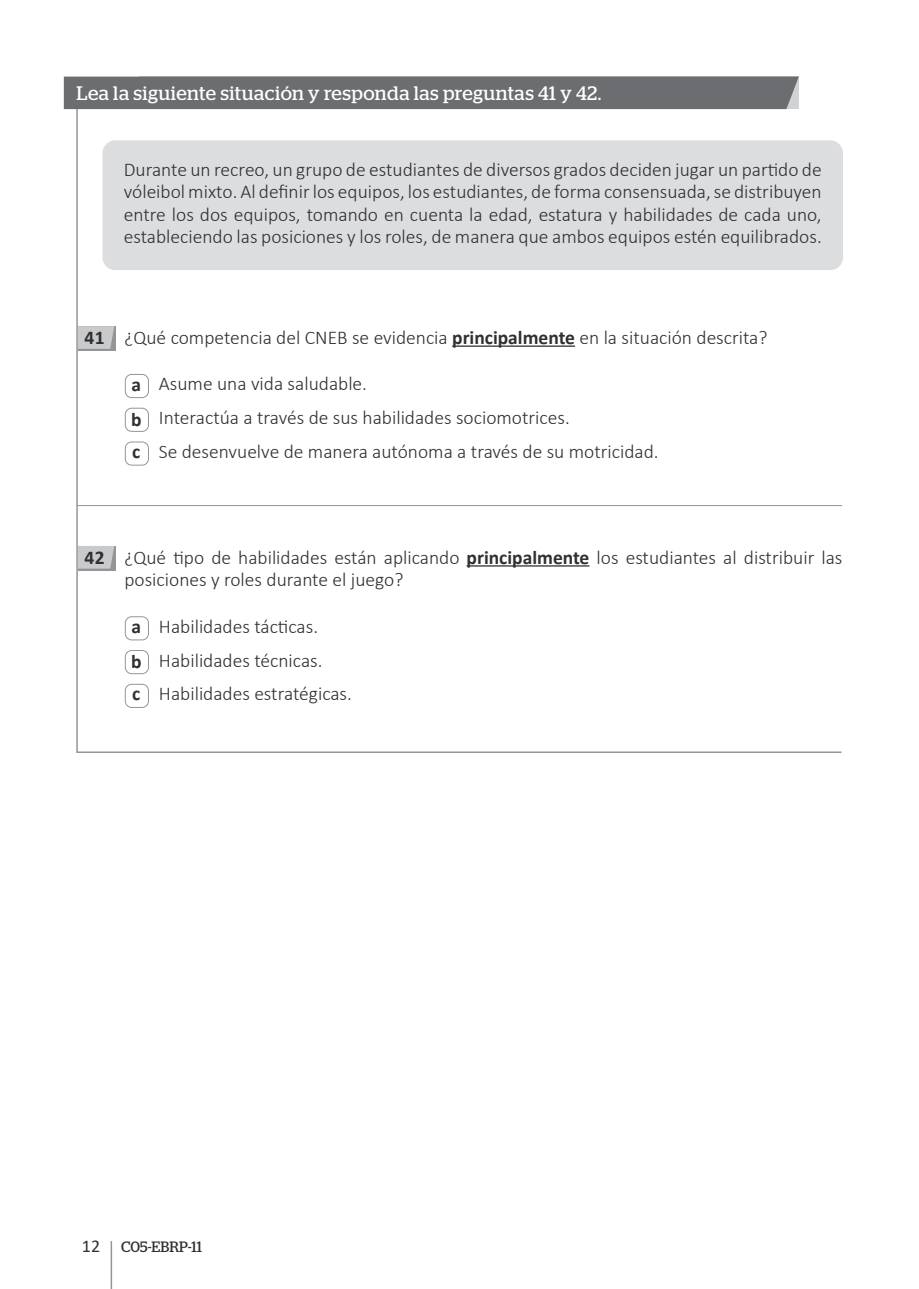
<style>
.page{position:relative;width:919px;height:1289px;background:#fff}
.page>*{position:absolute;margin:0;border:0;box-sizing:border-box;transform-origin:0 0}
.t1{font:300 19.5px/22.5px "Calibri";color:#312f30}
.t2{font:19.5px "Stag";letter-spacing:.025em;color:#fff}
.t3{font:700 19.5px "Calibri";color:#312f30}
.t4{font:15px "Stag";color:#312f30}
.s1{font-weight:700}
.s2{font-family:"Calibri";font-size:18px}
</style>
<div class="page">
<hr style="left:111px;top:1241px;width:1px;height:47px;background:#939598">
<svg style="left:76px;top:82px;width:766px;height:671px"></svg>
<div style="left:64px;top:77px;width:734px;height:32px;background:#6c6d70"></div>
<hr style="left:77px;top:505px;width:765px;height:1px;background:#939598">
<p class="t2" style="left:76px;top:82px;width:526px">Lea la siguiente situación y responda las preguntas 41 y 42.</p>
<p class="t1" style="left:124px;top:158px;width:699px;text-align:justify">Durante un recreo, un grupo de estudiantes de diversos grados deciden jugar un partido de vóleibol mixto. Al definir los equipos, los estudiantes, de forma consensuada, se distribuyen entre los dos equipos, tomando en cuenta la edad, estatura y habilidades de cada uno, estableciendo las posiciones y los roles, de manera que ambos equipos estén equilibrados.</p>
<p class="t3" style="left:84px;top:324px;width:22px">41</p>
<p class="t1" style="left:124px;top:326px;width:644px">¿Qué competencia del CNEB se evidencia <span class="s1">principalmente</span> en la situación descrita?</p>
<p class="t1" style="left:131px;top:367px;width:529px;line-height:33.8px"><span class="s1">a</span> Asume una vida saludable.<br><span class="s1">b</span> Interactúa a través de sus habilidades sociomotrices.<br><span class="s1">c</span> Se desenvuelve de manera autónoma a través de su motricidad.</p>
<p class="t3" style="left:84px;top:543px;width:22px">42</p>
<p class="t1" style="left:124px;top:546px;width:719px">¿Qué tipo de habilidades están aplicando <span class="s1">principalmente</span> los estudiantes al distribuir las posiciones y roles durante el juego?</p>
<p class="t1" style="left:131px;top:609px;width:222px;line-height:33.8px"><span class="s1">a</span> Habilidades tácticas.<br><span class="s1">b</span> Habilidades técnicas.<br><span class="s1">c</span> Habilidades estratégicas.</p>
<p class="t4" style="left:82px;top:1237px;width:122px"><span class="s2">12</span> C05-EBRP-11</p>
</div>
